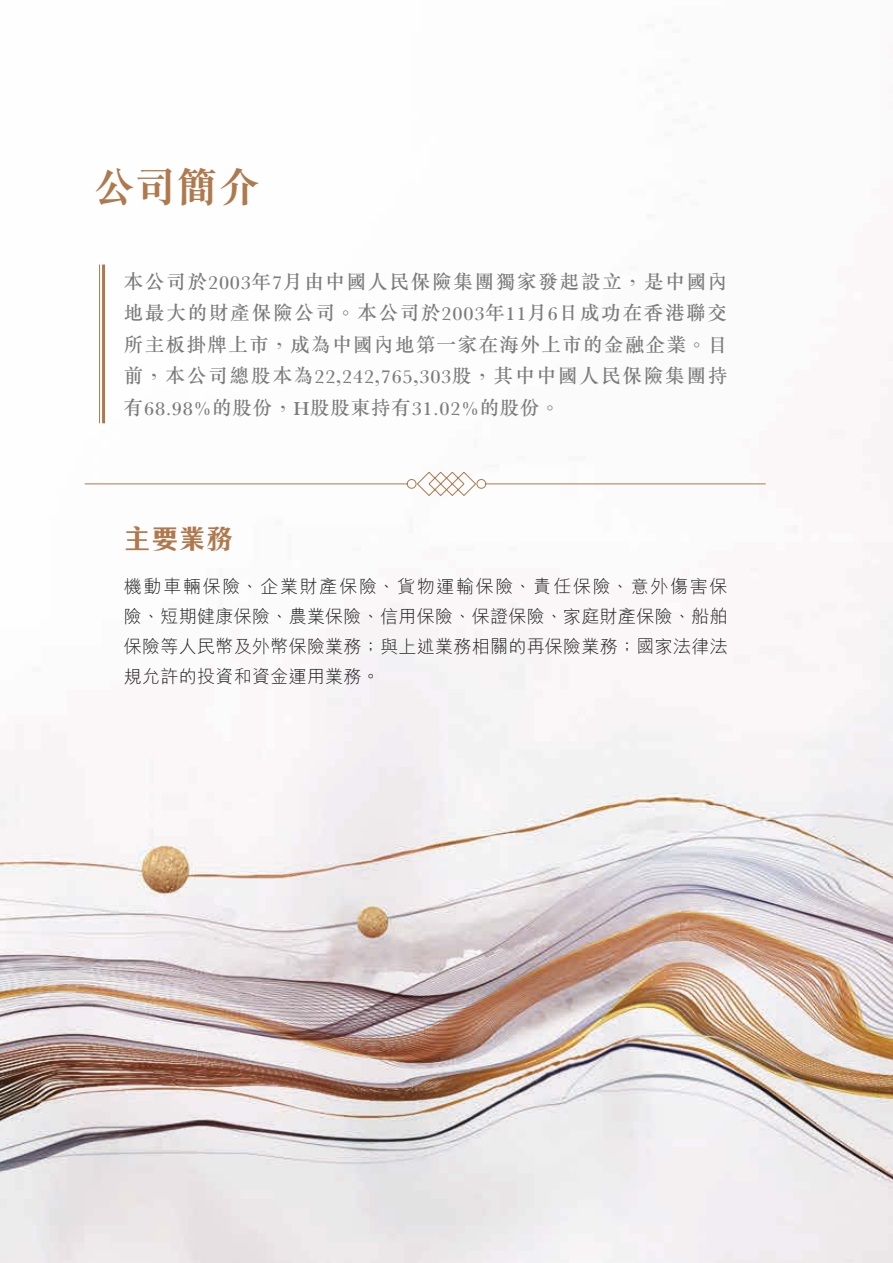
<style>
.page{position:relative;width:893px;height:1263px;background:#fff}
.page>*{position:absolute;margin:0;border:0;box-sizing:border-box;transform-origin:0 0}
.t1{font:700 42px "M Sung HK";color:#af794d}
.t2{font:700 27px "C Hei 3 HK";color:#af794d}
.t3{font:500 19.5px/31.5px "M Sung HK";letter-spacing:.04em;color:#7c7b7b;text-align:justify}
.t4{font:300 18px/30px "M Hei HK";letter-spacing:.015em;color:#1c1c1b;text-align:justify}
</style>
<div class="page">
<img style="left:0;top:264px;width:893px;height:999px">
<hr style="left:102px;top:265px;width:3px;height:158px;background:#af794d">
<hr style="left:99px;top:265px;width:1px;height:158px;background:#af794d">
<svg style="left:84px;top:471px;width:682px;height:26px"></svg>
<h1 class="t1" style="left:94px;top:158px;width:168px">公司簡介</h1>
<p class="t3" style="left:124px;top:265px;width:605px">本公司於2003年7月由中國人民保險集團獨家發起設立，是中國內地最大的財產保險公司。本公司於2003年11月6日成功在香港聯交所主板掛牌上市，成為中國內地第一家在海外上市的金融企業。目前，本公司總股本為22,242,765,303股，其中中國人民保險集團持有68.98%的股份，H股股東持有31.02%的股份。</p>
<h2 class="t2" style="left:124px;top:519px;width:111px">主要業務</h2>
<p class="t4" style="left:124px;top:570px;width:605px">機動車輛保險、企業財產保險、貨物運輸保險、責任保險、意外傷害保險、短期健康保險、農業保險、信用保險、保證保險、家庭財產保險、船舶保險等人民幣及外幣保險業務；與上述業務相關的再保險業務；國家法律法規允許的投資和資金運用業務。</p>
</div>
